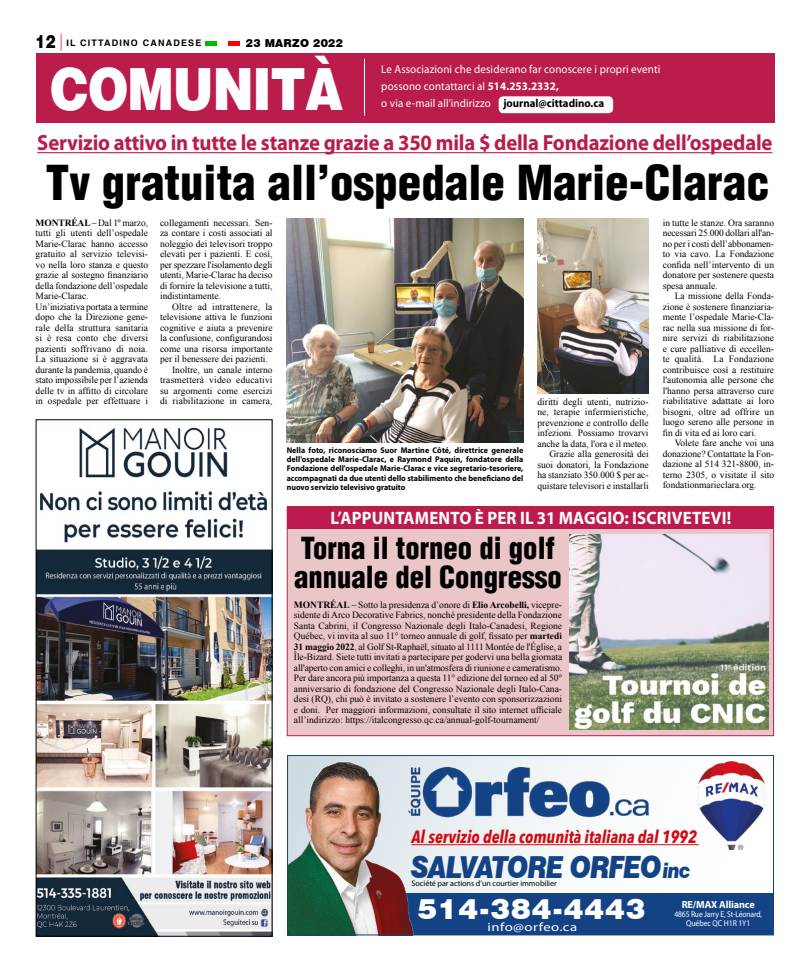
<style>
.page{position:relative;width:792px;height:972px;background:#fff}
.page>*{position:absolute;margin:0;border:0;box-sizing:border-box;transform-origin:0 0}
.t1{font:58.3px "Switzerland Black Plain";letter-spacing:-.02em;color:#fff;scale:.84 1}
.t2{font:47px "Switzerland Cond Black Plain";color:#000}
.t3{font:italic 900 30.4px "Swiss 721 BT";letter-spacing:-.04em;color:#144385;scale:.86 1}
.t4{font:29.7px/29.5px "Switzerland Cond Black Plain";color:#000}
.t5{font:900 28.1px "Swiss 721 BT";letter-spacing:.03em;color:#fff;scale:1.07 1}
.t6{font:700 22px "Myriad Pro";letter-spacing:-.01em;color:#ba1c4b;scale:.94 1}
.t7{font:700 18px "Myriad Pro";letter-spacing:.01em;color:#fff;scale:.94 1}
.t8{font:italic 700 17.8px "Avenir Next Condensed";color:#d20a11;scale:.94 1}
.t9{font:12px "Myriad Pro";letter-spacing:.03em;color:#fff;scale:1.23 1}
.t10{font:11.5px/16.7px "Myriad Pro";letter-spacing:.01em;color:#fff;scale:.96 1}
.t11{font:900 11px "Swiss 721 BT";letter-spacing:.02em;color:#000}
.t12{font:700 10.3px "Myriad Pro";letter-spacing:-.01em;color:#fff}
.t13{font:9.5px/10.5px "Times New Roman";color:#000;text-align:justify}
.t14{font:9.5px "Times New Roman";letter-spacing:.02em;color:#000}
.t15{font:700 9px "Switzerland";letter-spacing:.13em;color:#000}
.t16{font:8.4px/9.4px "Myriad Pro";letter-spacing:-.01em;color:#fff;text-align:center;scale:.89 1}
.t17{font:700 8.3px/9.4px "Myriad Pro";color:#000;text-align:justify;scale:.96 1}
.t18{font:8px "Myriad Pro";letter-spacing:-.01em;color:#000}
.s1{font-family:"Switzerland Black Plain";font-weight:400;font-size:18px}
.s2{font-family:"Swiss 721 BT";font-weight:400;font-stretch:condensed;font-size:17.3px;color:#f00}
.s3{font-weight:700}
.s4{font-weight:700;color:#000}
.s5{font-size:30.7px}
.s6{font-size:20.8px}
</style>
<div class="page">
<div style="left:206px;top:41px;width:11px;height:5px;background:#00ba00"></div>
<div style="left:229px;top:41px;width:11px;height:5px;background:#f00"></div>
<div style="left:287px;top:507px;width:487px;height:229px;background:#ebc6c8;border:1px solid #ba1c4b"></div>
<div style="left:36px;top:53px;width:738px;height:70px;background:#ba1c4b"></div>
<hr style="left:364px;top:59px;width:1px;height:57px;background:#fff">
<div style="left:499px;top:96px;width:114px;height:17px;background:#fff;border-radius:5px"></div>
<svg style="left:442px;top:757px;width:301px;height:136px"></svg>
<div style="left:375px;top:893px;width:399px;height:42px;background:#144385"></div>
<img style="left:289px;top:757px;width:153px;height:176px">
<div style="left:287px;top:755px;width:487px;height:180px;border:1px solid #144385"></div>
<img style="left:404px;top:768px;width:259px;height:52px">
<img style="left:698px;top:762px;width:68px;height:87px">
<hr style="left:412px;top:844px;width:287px;height:1px;background:#d20a11">
<img style="left:38px;top:427px;width:233px;height:508px">
<div style="left:36px;top:419px;width:237px;height:518px;border:1px solid #000"></div>
<hr style="left:37px;top:152px;width:735px;height:1px;background:#ba1c4b">
<div style="left:288px;top:507px;width:486px;height:22px;background:#bc1c4d"></div>
<img style="left:287px;top:218px;width:236px;height:224px">
<img style="left:537px;top:218px;width:112px;height:175px">
<img style="left:570px;top:534px;width:198px;height:196px">
<p class="t15" style="left:36px;top:37px;width:168px"><span class="s1">12</span> <span class="s2">|</span> IL CITTADINO CANADESE</p>
<p class="t11" style="left:246px;top:36px;width:98px">23 MARZO 2022</p>
<h1 class="t1" style="left:51px;top:51px;width:350px">COMUNITÀ</h1>
<p class="t10" style="left:381px;top:61px;width:292px">Le Associazioni che desiderano far conoscere i propri eventi possono contattarci al <span class="s3">514.253.2332,<br></span>o via e-mail all’indirizzo <span class="s4">journal@cittadino.ca</span></p>
<h3 class="t6" style="left:37px;top:129px;width:784px">Servizio attivo in tutte le stanze grazie a 350 mila $ della Fondazione dell’ospedale</h3>
<h2 class="t2" style="left:46px;top:154px;width:725px">Tv gratuita all’ospedale Marie-Clarac</h2>
<p class="t13" style="left:36px;top:217px;width:114px;text-align:left"><span class="s3">MONTRÉAL</span> – Dal 1º marzo, tutti gli utenti dell’ospedale<br>Marie-Clarac hanno accesso gratuito al servizio televisi&shy;vo nella loro stanza e questo grazie al sostegno finanziario della fondazione dell’ospedale<br>Marie-Clarac.<br>Un’iniziativa portata a termine dopo che la Direzione gene&shy;rale della struttura sanitaria si è resa conto che diversi pazienti soffrivano di noia.<br>La situazione si è aggravata durante la pandemia, quando è stato impossibile per l’azienda delle tv in affitto di circolare in ospedale per effettuare i</p>
<p class="t13" style="left:160px;top:217px;width:114px">collegamenti necessari. Sen&shy;za contare i costi associati al noleggio dei televisori troppo elevati per i pazienti. E così, per spezzare l'isolamento degli utenti, Marie-Clarac ha deciso di fornire la televisione a tutti, indistintamente.</p>
<p class="t14" style="left:172px;top:300px;width:102px">Oltre ad intrattenere, la</p>
<p class="t13" style="left:160px;top:312px;width:114px">televisione attiva le funzioni</p>
<p class="t13" style="left:160px;top:322px;width:114px">cognitive e aiuta a prevenire</p>
<p class="t13" style="left:160px;top:333px;width:114px">la confusione, configurandosi</p>
<p class="t13" style="left:160px;top:343px;width:114px">come una risorsa importante</p>
<p class="t13" style="left:160px;top:354px;width:109px">per il benessere dei pazienti.</p>
<p class="t13" style="left:172px;top:364px;width:102px">Inoltre, un canale interno</p>
<p class="t14" style="left:160px;top:374px;width:114px">trasmetterà video educativi</p>
<p class="t13" style="left:160px;top:385px;width:114px">su argomenti come esercizi</p>
<p class="t13" style="left:160px;top:396px;width:114px">di riabilitazione in camera,</p>
<p class="t17" style="left:287px;top:445px;width:248px">Nella foto, riconosciamo Suor Martine Côté, direttrice generale dell'ospedale Marie-Clarac, e Raymond Paquin, fondatore della Fondazione dell'ospedale Marie-Clarac e vice segretario-tesoriere, accompagnati da due utenti dello stabilimento che beneficiano del nuovo servizio televisivo gratuito</p>
<p class="t13" style="left:537px;top:396px;width:113px;text-align:right">diritti degli utenti, nutrizio&shy;ne, terapie infermieristiche, prevenzione e controllo delle infezioni. Possiamo trovarvi anche la data, l'ora e il meteo.<br>Grazie alla generosità dei suoi donatori, la Fondazione ha stanziato 350.000 $ per ac&shy;quistare televisori e installarli</p>
<p class="t13" style="left:663px;top:217px;width:113px">in tutte le stanze. Ora saranno necessari 25.000 dollari all'an&shy;no per i costi dell’abbonamen&shy;to via cavo. La Fondazione confida nell’intervento di un donatore per sostenere questa spesa annuale.</p>
<p class="t13" style="left:663px;top:291px;width:113px;text-indent:12px">La missione della Fonda&shy;zione è sostenere finanziaria&shy;mente l’ospedale Marie-Cla&shy;rac nella sua missione di for&shy;nire servizi di riabilitazione e cure palliative di eccellen&shy;te qualità. La Fondazione contribuisce così a restituire l'autonomia alle persone che l'hanno persa attraverso cure riabilitative adattate ai loro bisogni, oltre ad offrire un luogo sereno alle persone in fin di vita ed ai loro cari.</p>
<p class="t13" style="left:663px;top:438px;width:113px;text-indent:12px">Volete fare anche voi una donazione? Contattate la Fon&shy;dazione al 514 321-8800, in&shy;terno 2305, o visitate il sito fondationmarieclara.org.</p>
<h3 class="t7" style="left:331px;top:506px;width:428px">L’APPUNTAMENTO È PER IL 31 MAGGIO: ISCRIVETEVI!</h3>
<h3 class="t4" style="left:294px;top:533px;width:269px">Torna il torneo di golf annuale del Congresso</h3>
<p class="t13" style="left:294px;top:599px;width:270px"><span class="s3">MONTRÉAL</span> – Sotto la presidenza d’onore di <span class="s3">Elio Arcobelli,</span> vicepre&shy;sidente di Arco Decorative Fabrics, nonché presidente della Fondazione Santa Cabrini, il Congresso Nazionale degli Italo-Canadesi, Regione Québec, vi invita al suo 11° torneo annuale di golf, fissato per <span class="s3">martedì 31 maggio 2022</span>, al Golf St-Raphaël, situato al 1111 Montée de l'Église, a Île-Bizard. Siete tutti invitati a partecipare per godervi una bella giornata all'aperto con amici e colleghi, in un'atmosfera di riunione e cameratismo.<br>Per dare ancora più importanza a questa 11° edizione del torneo ed al 50° anniversario di fondazione del Congresso Nazionale degli Italo-Cana&shy;desi (RQ), chi può è invitato a sostenere l’evento con sponsorizzazioni e doni. Per maggiori informazioni, consultate il sito internet ufficiale all’indirizzo: https://italcongresso.qc.ca/annual-golf-tournament/</p>
<h3 class="t8" style="left:412px;top:826px;width:305px">Al servizio della comunità italiana dal 1992</h3>
<h3 class="t3" style="left:411px;top:849px;width:327px">SALVATORE OR<span class="s5">FEO</span><span class="s6">inc</span></h3>
<h3 class="t5" style="left:417px;top:892px;width:215px">514-384-4443</h3>
<p class="t9" style="left:488px;top:920px;width:74px">info@orfeo.ca</p>
<p class="t18" style="left:412px;top:878px;width:147px">Société par actions d’un courtier immobilier</p>
<p class="t12" style="left:682px;top:897px;width:75px">RE/MAX Alliance</p>
<p class="t16" style="left:674px;top:909px;width:100px">4865 Rue Jarry E, St-Léonard,<br>Québec QC H1R 1Y1</p>
</div>
